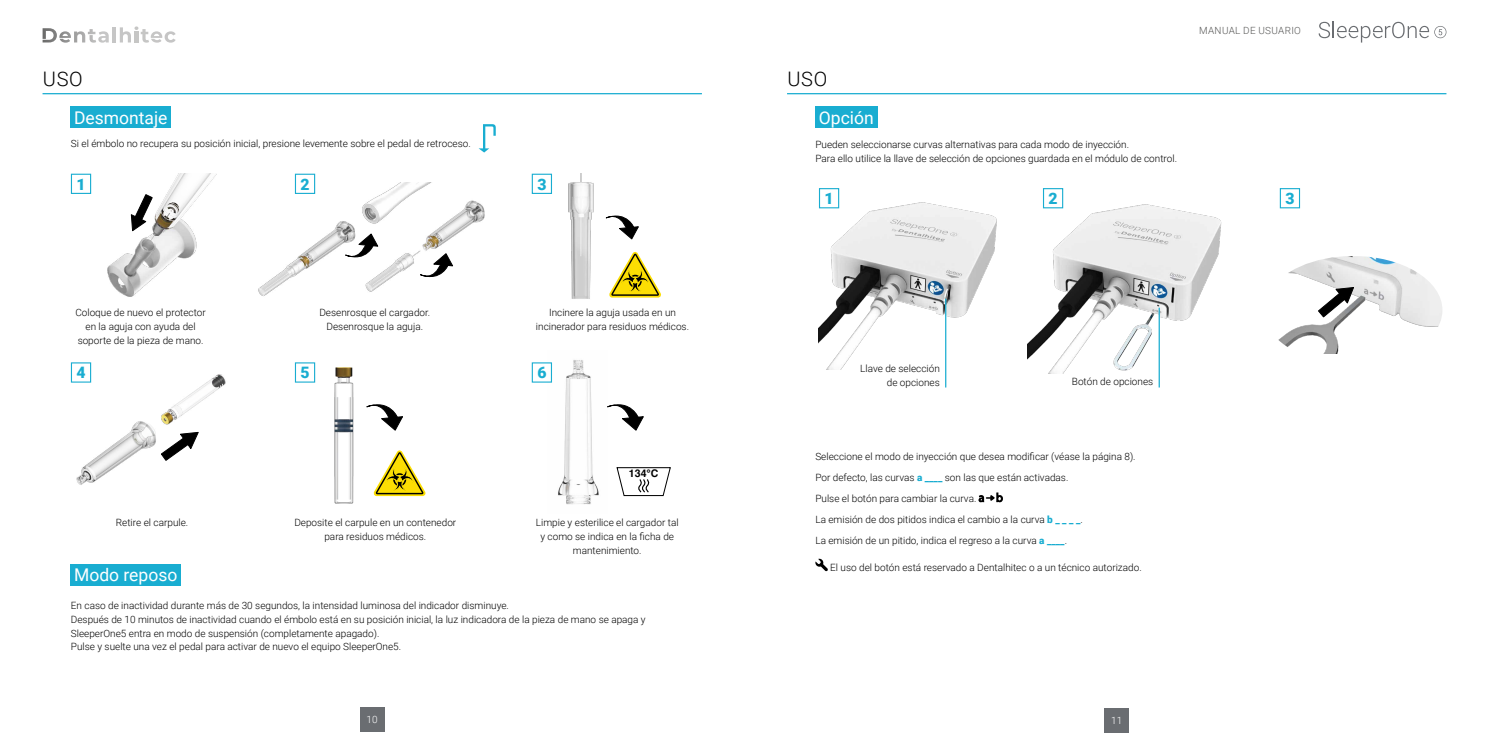
<style>
.page{position:relative;width:1489px;height:745px;background:#fff}
.page>*{position:absolute;margin:0;border:0;box-sizing:border-box;transform-origin:0 0}
.t1{font:300 20px "Roboto";letter-spacing:.035em;color:#000}
.t2{font:17.5px "Roboto";color:#fff}
.t3{font:900 15.75px "Roboto";color:#19add1}
.t4{font:700 10.5px "Helvetica";color:#000}
.t5{font:300 10px/13.8px "Roboto";color:#000;text-align:center}
.t6{font:300 10px "Roboto";color:#fff}
.t7{font:300 9.88px "Roboto";letter-spacing:.035em;color:#575756}
.s1{font-weight:900;color:#19add1}
</style>
<div class="page">
<svg style="left:43px;top:28px;width:66px;height:15px"></svg>
<hr style="left:113px;top:27px;width:3px;height:15px;background:#c6c6c6">
<svg style="left:120px;top:26px;width:56px;height:17px"></svg>
<svg style="left:1318px;top:21px;width:110px;height:22px"></svg>
<svg style="left:1434px;top:26px;width:12px;height:12px"></svg>
<div style="left:360px;top:706px;width:24px;height:25px;background:#6a6d71"></div>
<div style="left:1104px;top:707px;width:25px;height:25px;background:#6a6d71"></div>
<hr style="left:43px;top:93px;width:659px;height:1px;background:#19add1">
<img style="left:107px;top:173px;width:110px;height:124px">
<svg style="left:131px;top:194px;width:22px;height:38px"></svg>
<img style="left:258px;top:183px;width:81px;height:113px">
<img style="left:339px;top:182px;width:146px;height:110px">
<svg style="left:345px;top:233px;width:34px;height:29px"></svg>
<svg style="left:420px;top:252px;width:34px;height:30px"></svg>
<svg style="left:606px;top:215px;width:33px;height:25px"></svg>
<img style="left:568px;top:173px;width:38px;height:126px">
<svg style="left:609px;top:252px;width:52px;height:45px"></svg>
<svg style="left:373px;top:450px;width:53px;height:45px"></svg>
<img style="left:71px;top:369px;width:155px;height:116px">
<img style="left:334px;top:367px;width:20px;height:137px">
<img style="left:547px;top:360px;width:52px;height:145px">
<svg style="left:160px;top:431px;width:39px;height:30px"></svg>
<svg style="left:366px;top:404px;width:37px;height:27px"></svg>
<svg style="left:607px;top:404px;width:37px;height:27px"></svg>
<svg style="left:616px;top:467px;width:55px;height:29px"></svg>
<svg style="left:478px;top:124px;width:18px;height:28px"></svg>
<div style="left:71px;top:173px;width:20px;height:21px;border:1px solid #19add1"></div>
<div style="left:71px;top:362px;width:20px;height:20px;border:1px solid #19add1"></div>
<div style="left:295px;top:173px;width:20px;height:21px;border:1px solid #19add1"></div>
<div style="left:295px;top:362px;width:20px;height:20px;border:1px solid #19add1"></div>
<div style="left:531px;top:173px;width:21px;height:21px;border:1px solid #19add1"></div>
<div style="left:531px;top:362px;width:21px;height:20px;border:1px solid #19add1"></div>
<div style="left:71px;top:106px;width:100px;height:22px;background:#19add1"></div>
<div style="left:71px;top:563px;width:110px;height:22px;background:#19add1"></div>
<svg style="left:978px;top:492px;width:24px;height:10px"></svg>
<svg style="left:815px;top:558px;width:13px;height:13px"></svg>
<img style="left:1027px;top:189px;width:195px;height:184px">
<img style="left:1278px;top:256px;width:164px;height:98px">
<hr style="left:1158px;top:307px;width:1px;height:80px;background:#19add1">
<svg style="left:1317px;top:286px;width:37px;height:32px"></svg>
<hr style="left:787px;top:93px;width:659px;height:1px;background:#19add1">
<div style="left:819px;top:188px;width:20px;height:20px;border:1px solid #19add1"></div>
<div style="left:1042px;top:188px;width:21px;height:20px;border:1px solid #19add1"></div>
<div style="left:1279px;top:188px;width:20px;height:20px;border:1px solid #19add1"></div>
<img style="left:819px;top:198px;width:178px;height:171px">
<hr style="left:945px;top:298px;width:1px;height:89px;background:#19add1">
<div style="left:815px;top:106px;width:62px;height:21px;background:#19add1"></div>
<h1 class="t1" style="left:43px;top:65px;width:41px">USO</h1>
<h2 class="t2" style="left:74px;top:105px;width:95px">Desmontaje</h2>
<p class="t5" style="left:71px;top:136px;width:401px">Si el émbolo no recupera su posición inicial, presione levemente sobre el pedal de retroceso.</p>
<h3 class="t3" style="left:76px;top:173px;width:11px">1</h3>
<h3 class="t3" style="left:300px;top:173px;width:11px">2</h3>
<h3 class="t3" style="left:537px;top:173px;width:11px">3</h3>
<p class="t5" style="left:75px;top:305px;width:132px">Coloque de nuevo el protector en la aguja con ayuda del soporte de la pieza de mano.</p>
<p class="t5" style="left:319px;top:305px;width:112px">Desenrosque el cargador.<br>Desenrosque la aguja.</p>
<p class="t5" style="left:536px;top:305px;width:155px">Incinere la aguja usada en un incinerador para residuos médicos.</p>
<h3 class="t3" style="left:76px;top:361px;width:11px">4</h3>
<p class="t5" style="left:116px;top:515px;width:74px">Retire el carpule.</p>
<h2 class="t2" style="left:74px;top:562px;width:105px">Modo reposo</h2>
<h3 class="t3" style="left:300px;top:361px;width:11px">5</h3>
<h3 class="t3" style="left:537px;top:361px;width:11px">6</h3>
<p class="t4" style="left:629px;top:464px;width:31px">134°C</p>
<p class="t5" style="left:294px;top:515px;width:163px">Deposite el carpule en un contenedor para residuos médicos.</p>
<p class="t5" style="left:536px;top:515px;width:144px">Limpie y esterilice el cargador tal y como se indica en la ficha de mantenimiento.</p>
<p class="t5" style="left:71px;top:597px;width:576px;text-align:left">En caso de inactividad durante más de 30 segundos, la intensidad luminosa del indicador disminuye.<br>Después de 10 minutos de inactividad cuando el émbolo está en su posición inicial, la luz indicadora de la pieza de mano se apaga y SleeperOne5 entra en modo de suspensión (completamente apagado).<br>Pulse y suelte una vez el pedal para activar de nuevo el equipo SleeperOne5.</p>
<h1 class="t1" style="left:787px;top:65px;width:41px">USO</h1>
<h2 class="t2" style="left:819px;top:105px;width:56px">Opción</h2>
<p class="t7" style="left:1198px;top:23px;width:103px">MANUAL DE USUARIO</p>
<p class="t5" style="left:815px;top:137px;width:363px;text-align:left">Pueden seleccionarse curvas alternativas para cada modo de inyección.<br>Para ello utilice la llave de selección de opciones guardada en el módulo de control.</p>
<h3 class="t3" style="left:824px;top:187px;width:11px">1</h3>
<h3 class="t3" style="left:1048px;top:187px;width:11px">2</h3>
<h3 class="t3" style="left:1285px;top:187px;width:11px">3</h3>
<p class="t5" style="left:860px;top:361px;width:81px;text-align:right">Llave de selección de opciones</p>
<p class="t5" style="left:1071px;top:374px;width:83px">Botón de opciones</p>
<p class="t5" style="left:815px;top:445px;width:322px;line-height:20.9px;text-align:left">Seleccione el modo de inyección que desea modificar (véase la página 8).<br>Por defecto, las curvas <span class="s1">a ____</span> son las que están activadas.<br>Pulse el botón para cambiar la curva.<br>La emisión de dos pitidos indica el cambio a la curva <span class="s1">b _ _ _ _</span>.<br>La emisión de un pitido, indica el regreso a la curva <span class="s1">a ____</span>.</p>
<p class="t5" style="left:830px;top:560px;width:313px">El uso del botón está reservado a Dentalhitec o a un técnico autorizado.</p>
<p class="t6" style="left:366px;top:712px;width:13px">10</p>
<p class="t6" style="left:1111px;top:712px;width:13px">11</p>
</div>
